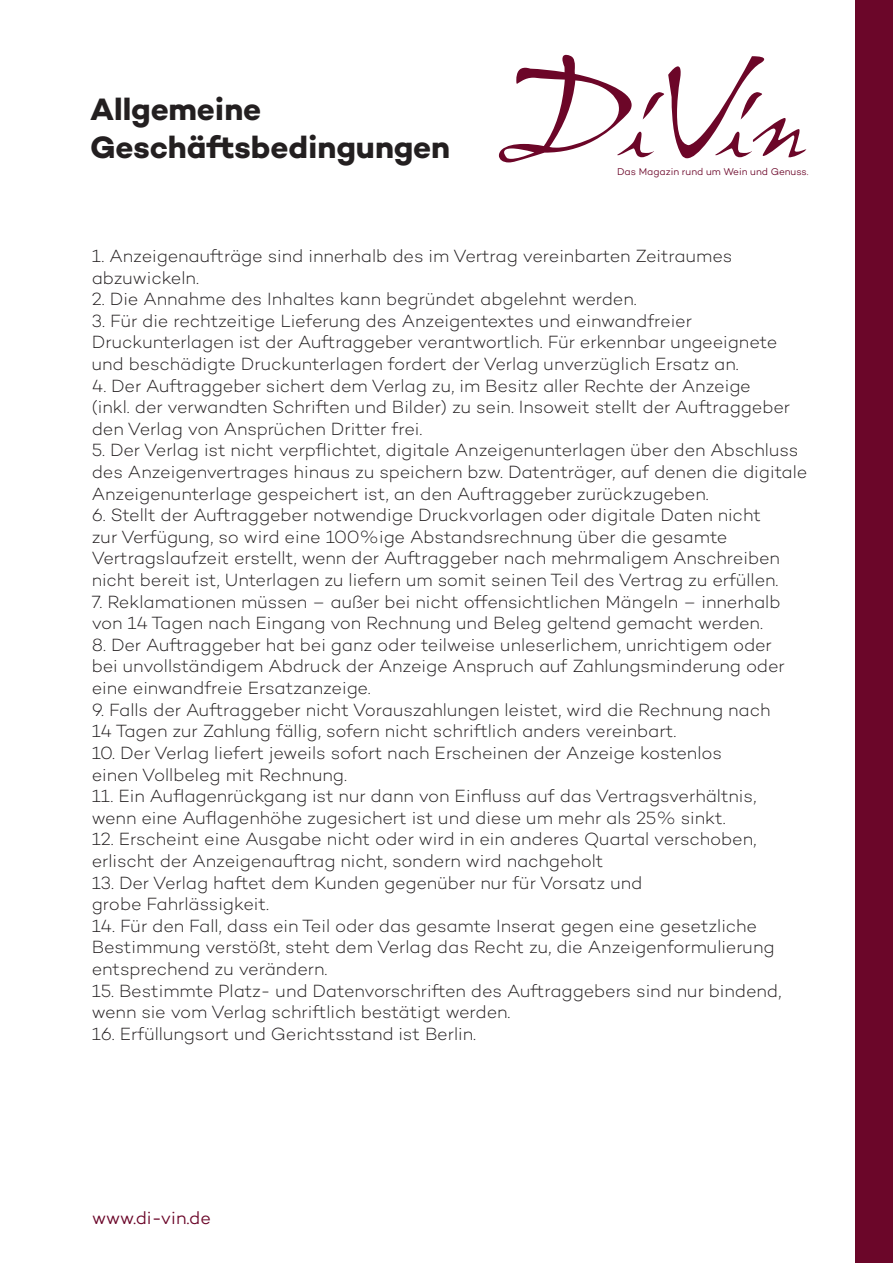
<style>
.page{position:relative;width:893px;height:1263px;background:#fff}
.page>*{position:absolute;margin:0;border:0;box-sizing:border-box;transform-origin:0 0}
.t1{font:112.95px "Dali";color:#6c0628}
.t2{font:700 31.5px/37.8px "Campton";letter-spacing:-.005em;color:#231f20}
.t3{font:300 18px/21.6px "Campton";letter-spacing:-.005em;color:#231f20}
.t4{font:18px "Campton Light DEMO";color:#6b0629}
.t5{font:10.05px "Campton Light DEMO";color:#6b0629}
</style>
<div class="page">
<div style="left:856px;top:0;width:37px;height:1263px;background:#6b0629"></div>
<h2 class="t2" style="left:90px;top:90px;width:361px">Allgemeine<br>Geschäftsbedingungen</h2>
<h1 class="t1" style="left:496px;top:51px;width:313px">Di Vin</h1>
<p class="t5" style="left:617px;top:166px;width:193px">Das Magazin rund um Wein und Genuss.</p>
<p class="t3" style="left:92px;top:245px;width:642px">1. Anzeigenaufträge sind innerhalb des im Vertrag vereinbarten Zeitraumes abzuwickeln.</p>
<p class="t3" style="left:92px;top:288px;width:546px">2. Die Annahme des Inhaltes kann begründet abgelehnt werden.</p>
<p class="t3" style="left:92px;top:310px;width:687px">3. Für die rechtzeitige Lieferung des Anzeigentextes und einwandfreier<br>Druckunterlagen ist der Auftraggeber verantwortlich. Für erkennbar ungeeignete und beschädigte Druckunterlagen fordert der Verlag unverzüglich Ersatz an.</p>
<p class="t3" style="left:92px;top:374px;width:700px">4. Der Auftraggeber sichert dem Verlag zu, im Besitz aller Rechte der Anzeige (inkl. der verwandten Schriften und Bilder) zu sein. Insoweit stellt der Auftraggeber den Verlag von Ansprüchen Dritter frei.</p>
<p class="t3" style="left:92px;top:439px;width:717px">5. Der Verlag ist nicht verpflichtet, digitale Anzeigenunterlagen über den Abschluss des Anzeigenvertrages hinaus zu speichern bzw. Datenträger, auf denen die digitale<br>Anzeigenunterlage gespeichert ist, an den Auftraggeber zurückzugeben.</p>
<p class="t3" style="left:92px;top:504px;width:690px">6. Stellt der Auftraggeber notwendige Druckvorlagen oder digitale Daten nicht zur Verfügung, so wird eine 100%ige Abstandsrechnung über die gesamte Vertragslaufzeit erstellt, wenn der Auftraggeber nach mehrmaligem Anschreiben nicht bereit ist, Unterlagen zu liefern um somit seinen Teil des Vertrag zu erfüllen.</p>
<p class="t3" style="left:92px;top:590px;width:690px">7. Reklamationen müssen – außer bei nicht offensichtlichen Mängeln – innerhalb von 14 Tagen nach Eingang von Rechnung und Beleg geltend gemacht werden.</p>
<p class="t3" style="left:92px;top:634px;width:695px">8. Der Auftraggeber hat bei ganz oder teilweise unleserlichem, unrichtigem oder bei unvollständigem Abdruck der Anzeige Anspruch auf Zahlungsminderung oder eine einwandfreie Ersatzanzeige.</p>
<p class="t3" style="left:92px;top:698px;width:680px">9. Falls der Auftraggeber nicht Vorauszahlungen leistet, wird die Rechnung nach<br>14 Tagen zur Zahlung fällig, sofern nicht schriftlich anders vereinbart.</p>
<p class="t3" style="left:92px;top:742px;width:632px">10. Der Verlag liefert jeweils sofort nach Erscheinen der Anzeige kostenlos einen Vollbeleg mit Rechnung.</p>
<p class="t3" style="left:92px;top:785px;width:666px">11. Ein Auflagenrückgang ist nur dann von Einfluss auf das Vertragsverhältnis, wenn eine Auflagenhöhe zugesichert ist und diese um mehr als 25% sinkt.</p>
<p class="t3" style="left:92px;top:828px;width:666px">12. Erscheint eine Ausgabe nicht oder wird in ein anderes Quartal verschoben, erlischt der Anzeigenauftrag nicht, sondern wird nachgeholt</p>
<p class="t3" style="left:92px;top:871px;width:552px">13. Der Verlag haftet dem Kunden gegenüber nur für Vorsatz und grobe Fahrlässigkeit.</p>
<p class="t3" style="left:92px;top:914px;width:684px">14. Für den Fall, dass ein Teil oder das gesamte Inserat gegen eine gesetzliche<br>Bestimmung verstößt, steht dem Verlag das Recht zu, die Anzeigenformulierung entsprechend zu verändern.</p>
<p class="t3" style="left:92px;top:979px;width:691px">15. Bestimmte Platz- und Datenvorschriften des Auftraggebers sind nur bindend, wenn sie vom Verlag schriftlich bestätigt werden.</p>
<p class="t3" style="left:92px;top:1022px;width:386px">16. Erfüllungsort und Gerichtsstand ist Berlin.</p>
<p class="t4" style="left:92px;top:1208px;width:120px">www.di-vin.de</p>
</div>
